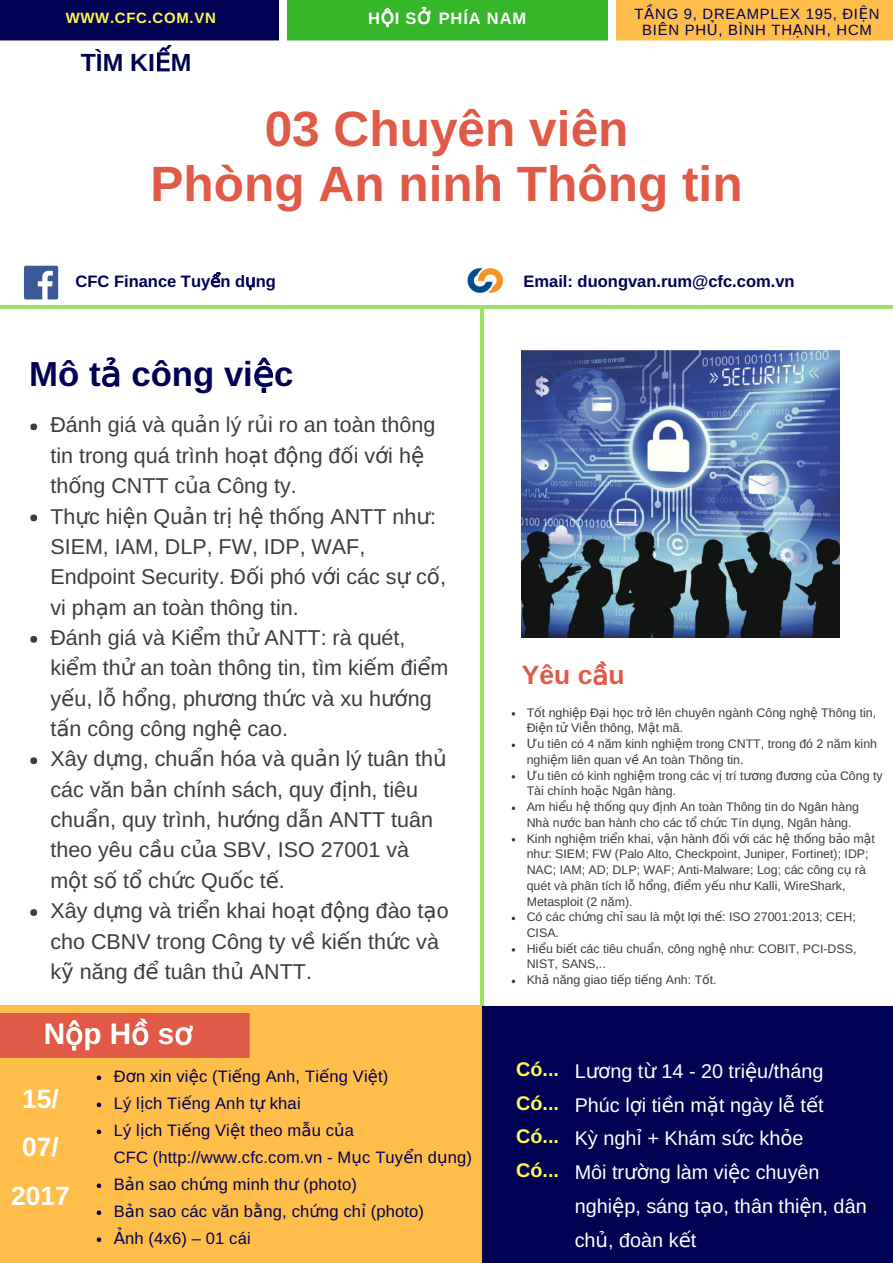
<style>
.page{position:relative;width:893px;height:1263px;background:#fff}
.page>*{position:absolute;margin:0;border:0;box-sizing:border-box;transform-origin:0 0}
.t1{font:700 49.65px/55.1px "Arimo";color:#e05a47;text-align:center}
.t2{font:700 34.65px "Arimo";color:#000152}
.t3{font:700 29.7px "Arimo";color:#fff}
.t4{font:700 26.4px/48.3px "Arimo";color:#fff;text-align:center}
.t5{font:700 26.4px "Arimo";color:#e05a47}
.t6{font:700 24.75px "Arimo";color:#000152}
.t7{font:21.45px/30.3px "Arimo";color:#3d3d3d}
.t8{font:19.8px/33.8px "Arimo";color:#fff}
.t9{font:700 19.8px/33.8px "Arimo";color:#fff952;text-align:justify}
.t10{font:16.5px/27px "Arimo";letter-spacing:.01em;color:#000152}
.t11{font:700 16.5px "Arimo";color:#000152}
.t12{font:700 16.5px "Arimo";letter-spacing:.05em;color:#fff}
.t13{font:14.85px/15.8px "Arimo";letter-spacing:.05em;color:#000152;text-align:center}
.t14{font:700 14.85px "Arimo";letter-spacing:.05em;color:#fff952}
.t15{font:12.45px/15.8px "Arimo";color:#3d3d3d}
.s1{font-family:"DejaVu Sans";font-weight:400}
.s2{font-family:"DejaVu Sans"}
.s3{font-family:"Liberation Sans"}
</style>
<div class="page">
<hr style="left:481px;top:308px;width:3px;height:702px;background:#99e265">
<img style="left:522px;top:351px;width:317px;height:286px">
<div style="left:0;top:1005px;width:484px;height:257px;background:#ffbd4a"></div>
<div style="left:30px;top:423px;width:7px;height:7px;background:#3d3d3d;border-radius:50%"></div>
<div style="left:30px;top:514px;width:7px;height:7px;background:#3d3d3d;border-radius:50%"></div>
<div style="left:30px;top:636px;width:7px;height:7px;background:#3d3d3d;border-radius:50%"></div>
<div style="left:30px;top:757px;width:7px;height:7px;background:#3d3d3d;border-radius:50%"></div>
<div style="left:30px;top:909px;width:7px;height:7px;background:#3d3d3d;border-radius:50%"></div>
<div style="left:0;top:0;width:279px;height:40px;background:#000152"></div>
<div style="left:287px;top:0;width:321px;height:40px;background:#35b729"></div>
<div style="left:616px;top:0;width:276px;height:40px;background:#ffbd4a"></div>
<hr style="left:0;top:306px;width:892px;height:3px;background:#99e265">
<svg style="left:511px;top:917px;width:4px;height:3px"></svg>
<svg style="left:511px;top:948px;width:4px;height:4px"></svg>
<svg style="left:511px;top:980px;width:4px;height:3px"></svg>
<div style="left:0;top:1013px;width:250px;height:45px;background:#e05a47"></div>
<svg style="left:97px;top:1075px;width:4px;height:5px"></svg>
<svg style="left:97px;top:1102px;width:4px;height:5px"></svg>
<svg style="left:97px;top:1129px;width:4px;height:5px"></svg>
<svg style="left:97px;top:1183px;width:4px;height:5px"></svg>
<svg style="left:97px;top:1210px;width:4px;height:5px"></svg>
<svg style="left:97px;top:1237px;width:4px;height:5px"></svg>
<div style="left:482px;top:1006px;width:410px;height:256px;background:#000152"></div>
<img style="left:468px;top:269px;width:34px;height:23px">
<img style="left:23px;top:265px;width:36px;height:35px">
<p class="t14" style="left:66px;top:10px;width:151px">WWW.CFC.COM.VN</p>
<h3 class="t6" style="left:81px;top:49px;width:112px">TÌM KI<span class="s1">Ế</span>M</h3>
<h3 class="t12" style="left:368px;top:9px;width:159px">H<span class="s1">Ộ</span>I S<span class="s1">Ở</span> PHÍA NAM</h3>
<p class="t13" style="left:634px;top:6px;width:247px">T<span class="s2">Ầ</span>NG 9, DREAMPLEX 195, <span class="s3">Đ</span>I<span class="s2">Ệ</span>N<br>BIÊN PH<span class="s2">Ủ</span>, BÌNH TH<span class="s2">Ạ</span>NH, HCM</p>
<h1 class="t1" style="left:150px;top:102px;width:593px">03 Chuyên viên<br>Phòng An ninh Thông tin</h1>
<h3 class="t11" style="left:75px;top:272px;width:202px">CFC Finance Tuy<span class="s1">ể</span>n d<span class="s1">ụ</span>ng</h3>
<h3 class="t11" style="left:523px;top:272px;width:272px">Email: duongvan.rum@cfc.com.vn</h3>
<h2 class="t2" style="left:29px;top:355px;width:266px">Mô t<span class="s1">ả</span> công vi<span class="s1">ệ</span>c</h2>
<p class="t7" style="left:50px;top:410px;width:399px"><span class="s3">Đ</span>ánh giá và qu<span class="s2">ả</span>n lý r<span class="s2">ủ</span>i ro an toàn thông tin trong quá trình ho<span class="s2">ạ</span>t <span class="s3">đ</span><span class="s2">ộ</span>ng <span class="s3">đ</span><span class="s2">ố</span>i v<span class="s2">ớ</span>i h<span class="s2">ệ </span>th<span class="s2">ố</span>ng CNTT c<span class="s2">ủ</span>a Công ty.<br>Th<span class="s2">ự</span>c hi<span class="s2">ệ</span>n Qu<span class="s2">ả</span>n tr<span class="s2">ị</span> h<span class="s2">ệ</span> th<span class="s2">ố</span>ng ANTT nh<span class="s2">ư</span>:<br>SIEM, IAM, DLP, FW, IDP, WAF,<br>Endpoint Security. <span class="s3">Đ</span><span class="s2">ố</span>i phó v<span class="s2">ớ</span>i các s<span class="s2">ự</span> c<span class="s2">ố</span>, vi ph<span class="s2">ạ</span>m an toàn thông tin.<br><span class="s3">Đ</span>ánh giá và Ki<span class="s2">ể</span>m th<span class="s2">ử</span> ANTT: rà quét, ki<span class="s2">ể</span>m th<span class="s2">ử</span> an toàn thông tin, tìm ki<span class="s2">ế</span>m <span class="s3">đ</span>i<span class="s2">ể</span>m y<span class="s2">ế</span>u, l<span class="s2">ỗ</span> h<span class="s2">ổ</span>ng, ph<span class="s2">ươ</span>ng th<span class="s2">ứ</span>c và xu h<span class="s2">ướ</span>ng t<span class="s2">ấ</span>n công công ngh<span class="s2">ệ</span> cao.<br>Xây d<span class="s2">ự</span>ng, chu<span class="s2">ẩ</span>n hóa và qu<span class="s2">ả</span>n lý tuân th<span class="s2">ủ </span>các v<span class="s3">ă</span>n b<span class="s2">ả</span>n chính sách, quy <span class="s3">đ</span><span class="s2">ị</span>nh, tiêu chu<span class="s2">ẩ</span>n, quy trình, h<span class="s2">ướ</span>ng d<span class="s2">ẫ</span>n ANTT tuân theo yêu c<span class="s2">ầ</span>u c<span class="s2">ủ</span>a SBV, ISO 27001 và m<span class="s2">ộ</span>t s<span class="s2">ố</span> t<span class="s2">ổ</span> ch<span class="s2">ứ</span>c Qu<span class="s2">ố</span>c t<span class="s2">ế</span>.<br>Xây d<span class="s2">ự</span>ng và tri<span class="s2">ể</span>n khai ho<span class="s2">ạ</span>t <span class="s3">đ</span><span class="s2">ộ</span>ng <span class="s3">đ</span>ào t<span class="s2">ạ</span>o cho CBNV trong Công ty v<span class="s2">ề</span> ki<span class="s2">ế</span>n th<span class="s2">ứ</span>c và k<span class="s2">ỹ</span> n<span class="s3">ă</span>ng <span class="s3">đ</span><span class="s2">ể</span> tuân th<span class="s2">ủ</span> ANTT.</p>
<h3 class="t3" style="left:44px;top:1017px;width:150px">N<span class="s1">ộ</span>p H<span class="s1">ồ</span> s<span class="s1">ơ</span></h3>
<h3 class="t5" style="left:522px;top:660px;width:104px">Yêu c<span class="s1">ầ</span>u</h3>
<p class="t15" style="left:526px;top:704px;width:357px">T<span class="s2">ố</span>t nghi<span class="s2">ệ</span>p <span class="s3">Đ</span><span class="s2">ạ</span>i h<span class="s2">ọ</span>c tr<span class="s2">ở</span> lên chuyên ngành Công ngh<span class="s2">ệ</span> Thông tin, <span class="s3">Đ</span>i<span class="s2">ệ</span>n t<span class="s2">ử</span> Vi<span class="s2">ễ</span>n thông, M<span class="s2">ậ</span>t mã.<br><span class="s2">Ư</span>u tiên có 4 n<span class="s3">ă</span>m kinh nghi<span class="s2">ệ</span>m trong CNTT, trong <span class="s3">đ</span>ó 2 n<span class="s3">ă</span>m kinh nghi<span class="s2">ệ</span>m liên quan v<span class="s2">ề</span> An toàn Thông tin.<br><span class="s2">Ư</span>u tiên có kinh nghi<span class="s2">ệ</span>m trong các v<span class="s2">ị</span> trí t<span class="s2">ươ</span>ng <span class="s3">đ</span><span class="s2">ươ</span>ng c<span class="s2">ủ</span>a Công ty Tài chính ho<span class="s2">ặ</span>c Ngân hàng.<br>Am hi<span class="s2">ể</span>u h<span class="s2">ệ</span> th<span class="s2">ố</span>ng quy <span class="s3">đ</span><span class="s2">ị</span>nh An toàn Thông tin do Ngân hàng Nhà n<span class="s2">ướ</span>c ban hành cho các t<span class="s2">ổ</span> ch<span class="s2">ứ</span>c Tín d<span class="s2">ụ</span>ng, Ngân hàng.<br>Kinh nghi<span class="s2">ệ</span>m tri<span class="s2">ể</span>n khai, v<span class="s2">ậ</span>n hành <span class="s3">đ</span><span class="s2">ố</span>i v<span class="s2">ớ</span>i các h<span class="s2">ệ</span> th<span class="s2">ố</span>ng b<span class="s2">ả</span>o m<span class="s2">ậ</span>t nh<span class="s2">ư</span>: SIEM; FW (Palo Alto, Checkpoint, Juniper, Fortinet); IDP; NAC; IAM; AD; DLP; WAF; Anti-Malware; Log; các công c<span class="s2">ụ</span> rà quét và phân tích l<span class="s2">ỗ</span> h<span class="s2">ổ</span>ng, <span class="s3">đ</span>i<span class="s2">ể</span>m y<span class="s2">ế</span>u nh<span class="s2">ư</span> Kalli, WireShark, Metasploit (2 n<span class="s3">ă</span>m).<br>Có các ch<span class="s2">ứ</span>ng ch<span class="s2">ỉ</span> sau là m<span class="s2">ộ</span>t l<span class="s2">ợ</span>i th<span class="s2">ế</span>: ISO 27001:2013; CEH; CISA.<br>Hi<span class="s2">ể</span>u bi<span class="s2">ế</span>t các tiêu chu<span class="s2">ẩ</span>n, công ngh<span class="s2">ệ</span> nh<span class="s2">ư</span>: COBIT, PCI-DSS, NIST, SANS,..<br>Kh<span class="s2">ả</span> n<span class="s3">ă</span>ng giao ti<span class="s2">ế</span>p ti<span class="s2">ế</span>ng Anh: T<span class="s2">ố</span>t.</p>
<h3 class="t4" style="left:11px;top:1075px;width:60px">15/<br>07/<br>2017</h3>
<h3 class="t10" style="left:114px;top:1063px;width:360px"><span class="s3">Đ</span><span class="s2">ơ</span>n xin vi<span class="s2">ệ</span>c (Ti<span class="s2">ế</span>ng Anh, Ti<span class="s2">ế</span>ng Vi<span class="s2">ệ</span>t)<br>Lý l<span class="s2">ị</span>ch Ti<span class="s2">ế</span>ng Anh t<span class="s2">ự</span> khai<br>Lý l<span class="s2">ị</span>ch Ti<span class="s2">ế</span>ng Vi<span class="s2">ệ</span>t theo m<span class="s2">ẫ</span>u c<span class="s2">ủ</span>a<br>CFC (http://www.cfc.com.vn - M<span class="s2">ụ</span>c Tuy<span class="s2">ể</span>n d<span class="s2">ụ</span>ng)<br>B<span class="s2">ả</span>n sao ch<span class="s2">ứ</span>ng minh th<span class="s2">ư</span> (photo)<br>B<span class="s2">ả</span>n sao các v<span class="s3">ă</span>n b<span class="s2">ằ</span>ng, ch<span class="s2">ứ</span>ng ch<span class="s2">ỉ</span> (photo)<br><span class="s2">Ả</span>nh (4x6) – 01 cái</h3>
<h3 class="t9" style="left:516px;top:1052px;width:44px">Có...<br>Có...<br>Có...<br>Có...</h3>
<h3 class="t8" style="left:574px;top:1054px;width:293px">L<span class="s2">ươ</span>ng t<span class="s2">ừ</span> 14 - 20 tri<span class="s2">ệ</span>u/tháng<br>Phúc l<span class="s2">ợ</span>i ti<span class="s2">ề</span>n m<span class="s2">ặ</span>t ngày l<span class="s2">ễ</span> t<span class="s2">ế</span>t<br>K<span class="s3">ỳ</span> ngh<span class="s2">ỉ</span> + Khám s<span class="s2">ứ</span>c kh<span class="s2">ỏ</span>e<br>Môi tr<span class="s2">ườ</span>ng làm vi<span class="s2">ệ</span>c chuyên nghi<span class="s2">ệ</span>p, sáng t<span class="s2">ạ</span>o, thân thi<span class="s2">ệ</span>n, dân ch<span class="s2">ủ</span>, <span class="s3">đ</span>oàn k<span class="s2">ế</span>t</h3>
</div>
